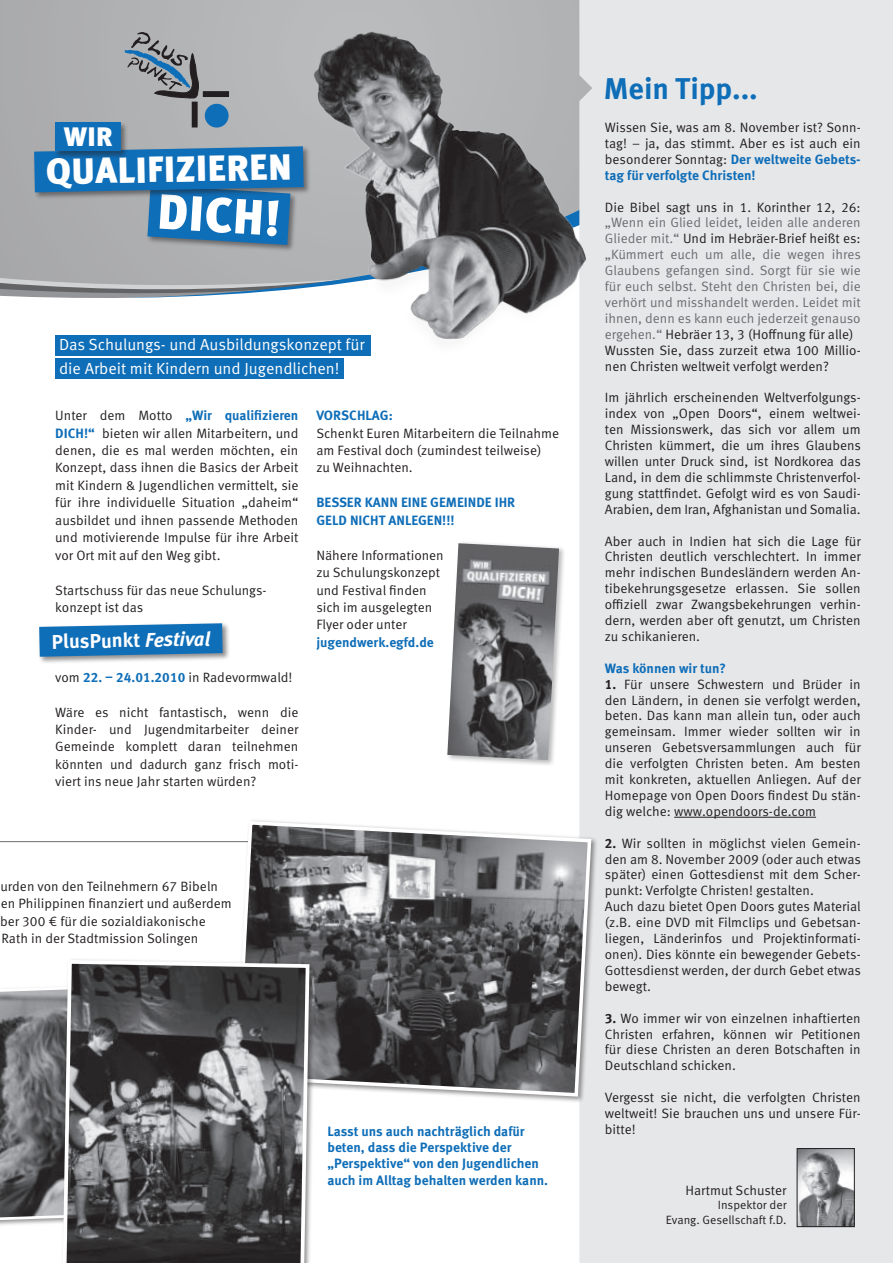
<style>
.page{position:relative;width:893px;height:1263px;background:#fff}
.page>*{position:absolute;margin:0;border:0;box-sizing:border-box;transform-origin:0 0}
.t1{font:900 49.35px "Meta OT";color:#fff}
.t2{font:900 36.3px "Meta OT";color:#fff}
.t3{font:700 30px "Meta OT";color:#0f6eb8}
.t4{font:900 26.7px "Meta OT";color:#fff}
.t5{font:700 20.1px "Meta OT";color:#fff}
.t6{font:16.05px/23.4px "Meta OT";color:#fff}
.t7{font:13.5px/15.9px "Meta OT";color:#231f20;text-align:justify}
.t8{font:13.5px/15.9px "Meta OT";color:#6c6d70;text-align:justify}
.t9{font:700 13.5px/16.2px "Meta OT";color:#0f6eb8}
.t10{font:12px "Meta OT";color:#231f20}
.s1{font-weight:700;color:#0f6eb8}
.s2{font-style:italic}
.s3{color:#231f20}
.s4{font-weight:700}
</style>
<div class="page">
<svg style="left:0;top:0;width:579px;height:379px;fill:#b2b4b6"></svg>
<div style="left:579px;top:0;width:314px;height:1263px;background:#e6e7e9"></div>
<hr style="left:0;top:841px;width:270px;height:1px;background:#6c6d70">
<svg style="left:0;top:989px;width:60px;height:236px;background:#717275"></svg>
<img style="left:799px;top:1150px;width:54px;height:75px">
<div style="left:797px;top:1148px;width:58px;height:79px;border:1px solid #231f20"></div>
<hr style="left:674px;top:817px;width:142px;height:1px;background:#231f20">
<img style="left:309px;top:15px;width:286px;height:352px">
<div style="left:233px;top:818px;width:364px;height:284px;background:#231f20;opacity:.5"></div>
<svg style="left:234px;top:819px;width:359px;height:279px;background:#737374"></svg>
<div style="left:203px;top:91px;width:26px;height:6px;background:#231f20"></div>
<div style="left:192px;top:102px;width:6px;height:25px;background:#231f20"></div>
<div style="left:205px;top:104px;width:24px;height:24px;background:#0f6eb8;border-radius:50%"></div>
<svg style="left:125px;top:32px;width:75px;height:68px;background:#899097"></svg>
<div style="left:37px;top:622px;width:193px;height:42px;background:#231f20;opacity:.5"></div>
<svg style="left:39px;top:623px;width:184px;height:34px;background:#277aba"></svg>
<div style="left:445px;top:541px;width:120px;height:225px;background:#231f20;opacity:.31"></div>
<img style="left:447px;top:543px;width:112px;height:217px">
<div style="left:60px;top:957px;width:256px;height:306px;background:#231f20;opacity:.5"></div>
<svg style="left:60px;top:958px;width:251px;height:305px;background:#5e5d5f"></svg>
<div style="left:146px;top:183px;width:151px;height:69px;background:#231f20;opacity:.5"></div>
<div style="left:32px;top:145px;width:279px;height:55px;background:#231f20;opacity:.5"></div>
<svg style="left:34px;top:146px;width:270px;height:99px;background:#3f7eb1"></svg>
<div style="left:54px;top:121px;width:75px;height:38px;background:#231f20;opacity:.5"></div>
<div style="left:55px;top:122px;width:66px;height:29px;background:#0f6eb8"></div>
<div style="left:55px;top:335px;width:316px;height:21px;background:#0f6eb8"></div>
<div style="left:55px;top:358px;width:289px;height:20px;background:#0f6eb8"></div>
<p class="t4" style="left:64px;top:120px;width:50px">WIR</p>
<p class="t2" style="left:46px;top:149px;width:247px;rotate:-1deg">QUALIFIZIEREN</p>
<p class="t1" style="left:159px;top:181px;width:125px;rotate:3deg">DICH!</p>
<p class="t6" style="left:59px;top:333px;width:307px">Das Schulungs- und Ausbildungskonzept für die Arbeit mit Kindern und Jugendlichen!</p>
<p class="t7" style="left:55px;top:407px;width:245px;line-height:17.4px">Unter dem Motto <span class="s1">„Wir qualifizieren DICH!“</span> bieten wir allen Mitarbeitern, und denen, die es mal werden möchten, ein Konzept, dass ihnen die Basics der Arbeit mit Kindern &amp; Jugendlichen vermittelt, sie für ihre individuelle Situation „daheim“ ausbildet und ihnen passende Methoden und motivierende Impulse für ihre Arbeit vor Ort mit auf den Weg gibt.</p>
<p class="t7" style="left:55px;top:581px;width:211px;line-height:17.4px">Startschuss für das neue Schulungs&shy;konzept ist das</p>
<p class="t9" style="left:316px;top:407px;width:78px">VORSCHLAG:</p>
<p class="t7" style="left:316px;top:424px;width:244px;line-height:17.4px;text-align:left">Schenkt Euren Mitarbeitern die Teilnahme am Festival doch (zumindest teilweise)<br>zu Weihnachten.</p>
<p class="t9" style="left:316px;top:494px;width:200px;line-height:17.4px">BESSER KANN EINE GEMEINDE IHR<br>GELD NICHT ANLEGEN!!!</p>
<p class="t7" style="left:316px;top:546px;width:129px;line-height:17.4px;text-align:left">Nähere Informationen zu Schulungskonzept und Festival finden sich im ausgelegten<br>Flyer oder unter</p>
<p class="t5" style="left:51px;top:629px;width:160px;rotate:-1deg">PlusPunkt <span class="s2">Festival</span></p>
<p class="t9" style="left:316px;top:634px;width:119px">jugendwerk.egfd.de</p>
<p class="t7" style="left:55px;top:669px;width:239px">vom <span class="s1">22. – 24.01.2010</span> in Radevormwald!</p>
<p class="t7" style="left:55px;top:703px;width:245px;line-height:17.4px">Wäre es nicht fantastisch, wenn die Kinder- und Jugendmitarbeiter deiner Gemeinde komplett daran teilnehmen könnten und dadurch ganz frisch moti&shy;viert ins neue Jahr starten würden?</p>
<p class="t7" style="left:0;top:878px;width:233px;line-height:17.4px;text-align:left">urden von den Teilnehmern 67 Bibeln en Philippinen finanziert und außerdem ber 300 € für die sozialdiakonische Rath in der Stadtmission Solingen</p>
<p class="t9" style="left:327px;top:1123px;width:222px">Lasst uns auch nachträglich dafür beten, dass die Perspektive der „Perspektive“ von den Jugendlichen auch im Alltag behalten werden kann.</p>
<p class="t3" style="left:604px;top:70px;width:156px">Mein Tipp...</p>
<p class="t7" style="left:605px;top:120px;width:257px">Wissen Sie, was am 8. November ist? Sonn&shy;tag! – ja, das stimmt. Aber es ist auch ein besonderer Sonntag: <span class="s1">Der weltweite Gebets&shy;tag für verfolgte Christen!</span></p>
<p class="t8" style="left:605px;top:199px;width:257px"><span class="s3">Die Bibel sagt uns in 1. Korinther 12, 26: </span>„Wenn ein Glied leidet, leiden alle anderen Glieder mit.“ <span class="s3">Und im Hebräer-Brief heißt es: </span>„Kümmert euch um alle, die wegen ihres Glaubens gefangen sind. Sorgt für sie wie für euch selbst. Steht den Christen bei, die verhört und misshandelt werden. Leidet mit ihnen, denn es kann euch jederzeit genauso ergehen.“ <span class="s3">Hebräer 13, 3 (Hoffnung für alle)</span></p>
<p class="t7" style="left:605px;top:342px;width:257px">Wussten Sie, dass zurzeit etwa 100 Millio&shy;nen Christen weltweit verfolgt werden?</p>
<p class="t7" style="left:605px;top:390px;width:257px">Im jährlich erscheinenden Weltverfolgungs&shy;index von „Open Doors“, einem weltwei&shy;ten Missionswerk, das sich vor allem um Christen kümmert, die um ihres Glaubens willen unter Druck sind, ist Nordkorea das Land, in dem die schlimmste Christenverfol&shy;gung stattfindet. Gefolgt wird es von Saudi-Arabien, dem Iran, Afghanistan und Somalia.</p>
<p class="t7" style="left:605px;top:533px;width:257px">Aber auch in Indien hat sich die Lage für Christen deutlich verschlechtert. In immer mehr indischen Bundesländern werden An&shy;tibekehrungsgesetze erlassen. Sie sollen offiziell zwar Zwangsbekehrungen verhin&shy;dern, werden aber oft genutzt, um Christen zu schikanieren.</p>
<p class="t9" style="left:605px;top:660px;width:123px">Was können wir tun?</p>
<p class="t7" style="left:605px;top:676px;width:257px"><span class="s4">1.</span> Für unsere Schwestern und Brüder in den Ländern, in denen sie verfolgt werden, beten. Das kann man allein tun, oder auch gemeinsam. Immer wieder sollten wir in unseren Gebetsversammlungen auch für die verfolgten Christen beten. Am besten mit konkreten, aktuellen Anliegen. Auf der Homepage von Open Doors findest Du stän&shy;dig welche: www.opendoors-de.com</p>
<p class="t7" style="left:605px;top:835px;width:257px"><span class="s4">2.</span> Wir sollten in möglichst vielen Gemein&shy;den am 8. November 2009 (oder auch etwas später) einen Gottesdienst mit dem Scher&shy;punkt: Verfolgte Christen! gestalten.</p>
<p class="t7" style="left:605px;top:899px;width:257px">Auch dazu bietet Open Doors gutes Material (z.B. eine DVD mit Filmclips und Gebetsan&shy;liegen, Länderinfos und Projektinformati&shy;onen). Dies könnte ein bewegender Gebets-Gottesdienst werden, der durch Gebet etwas bewegt.</p>
<p class="t7" style="left:605px;top:1010px;width:257px"><span class="s4">3.</span> Wo immer wir von einzelnen inhaftierten Christen erfahren, können wir Petitionen für diese Christen an deren Botschaften in Deutschland schicken.</p>
<p class="t7" style="left:605px;top:1090px;width:257px">Vergesst sie nicht, die verfolgten Christen weltweit! Sie brauchen uns und unsere Für&shy;bitte!</p>
<p class="t7" style="left:685px;top:1182px;width:103px">Hartmut Schuster</p>
<p class="t10" style="left:718px;top:1198px;width:70px">Inspektor der</p>
<p class="t10" style="left:666px;top:1212px;width:122px">Evang. Gesellschaft f.D.</p>
</div>
